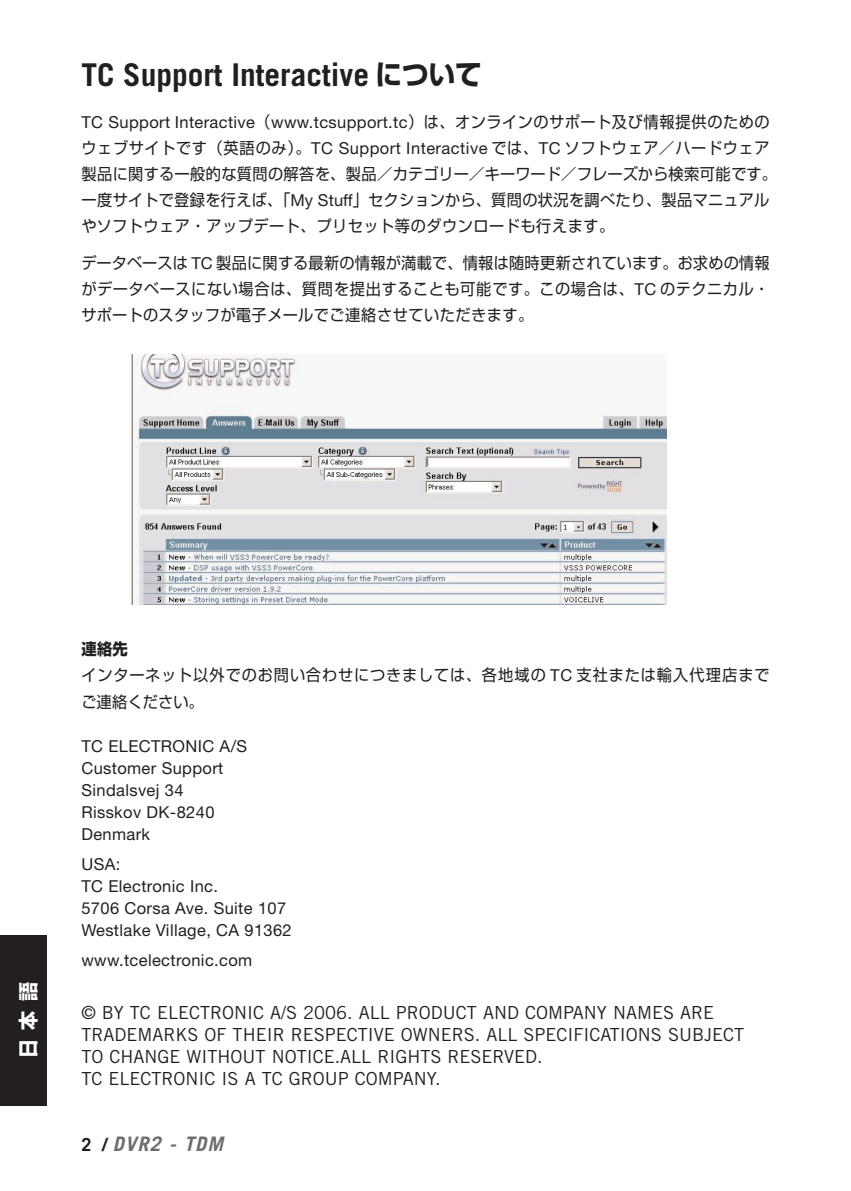
<style>
.page{position:relative;width:851px;height:1191px;background:#fff}
.page>*{position:absolute;margin:0;border:0;box-sizing:border-box;transform-origin:0 0}
.t1{font:700 31.4px "Trade Gothic";color:#231f20}
.t2{font:italic 700 20px "Trade Gothic";letter-spacing:.055em;color:#6c6d70}
.t3{font:700 20px "Shin Go";color:#fff;scale:.95 1}
.t4{font:18px/22px "Trade Gothic";color:#231f20}
.t5{font:16.4px/22px "Helvetica Neue";letter-spacing:.02em;color:#231f20}
.t6{font:16px/26px "Shin Go";letter-spacing:.03em;color:#231f20;scale:.95 1}
.t7{font:16px/26px "Shin Go";letter-spacing:.05em;color:#231f20;scale:.95 1}
.s1{font-family:"Shin Go";font-size:28px}
.s2{font-family:"Shin Go";font-size:16px}
.s3{font-family:"Helvetica Neue";font-size:16.4px}
.s4{font-weight:700}
.s5{font-style:normal;font-size:18px;color:#231f20}
</style>
<div class="page">
<div style="left:0;top:935px;width:47px;height:170px;background:#231f20"></div>
<img style="left:131px;top:354px;width:535px;height:251px">
<h1 class="t1" style="left:81px;top:64px;width:402px">TC Support Interactive <span class="s1">について</span></h1>
<p class="t5" style="left:81px;top:112px;width:689px">TC Support Interactive<span class="s2">（</span>www.tcsupport.tc<span class="s2">）は、オンラインのサポート及び情報提供のための</span></p>
<p class="t6" style="left:81px;top:134px;width:733px">ウェブサイトです（英語のみ）。<span class="s3">TC Support Interactive</span> では、<span class="s3">TC</span> ソフトウェア／ハードウェア製品に関する一般的な質問の解答を、製品／カテゴリー／キーワード／フレーズから検索可能です。一度サイトで登録を行えば、「<span class="s3">My Stuff</span>」セクションから、質問の状況を調べたり、製品マニュアルやソフトウェア・アップデート、プリセット等のダウンロードも行えます。</p>
<p class="t6" style="left:81px;top:249px;width:725px;text-align:justify">データベースは <span class="s3">TC</span> 製品に関する最新の情報が満載で、情報は随時更新されています。お求めの情報がデータベースにない場合は、質問を提出することも可能です。この場合は、<span class="s3">TC</span> のテクニカル・サポートのスタッフが電子メールでご連絡させていただきます。</p>
<p class="t3" style="left:15px;top:1058px;width:81px;rotate:-90deg">日本語</p>
<p class="t7" style="left:81px;top:635px;width:725px"><span class="s4">連絡先<br></span>インターネット以外でのお問い合わせにつきましては、各地域の <span class="s3">TC</span> 支社または輸入代理店までご連絡ください。</p>
<p class="t5" style="left:81px;top:736px;width:167px">TC ELECTRONIC A/S<br>Customer Support<br>Sindalsvej 34<br>Risskov DK-8240<br>Denmark</p>
<p class="t5" style="left:81px;top:854px;width:212px">USA:<br>TC Electronic Inc.<br>5706 Corsa Ave. Suite 107<br>Westlake Village, CA 91362</p>
<p class="t5" style="left:81px;top:951px;width:172px">www.tcelectronic.com</p>
<p class="t4" style="left:81px;top:1002px;width:664px">© BY TC ELECTRONIC A/S 2006. ALL PRODUCT AND COMPANY NAMES ARE TRADEMARKS OF THEIR RESPECTIVE OWNERS. ALL SPECIFICATIONS SUBJECT TO CHANGE WITHOUT NOTICE.ALL RIGHTS RESERVED.<br>TC ELECTRONIC IS A TC GROUP COMPANY.</p>
<p class="t2" style="left:81px;top:1136px;width:143px"><span class="s5">2 /</span> DVR2 - TDM</p>
</div>
